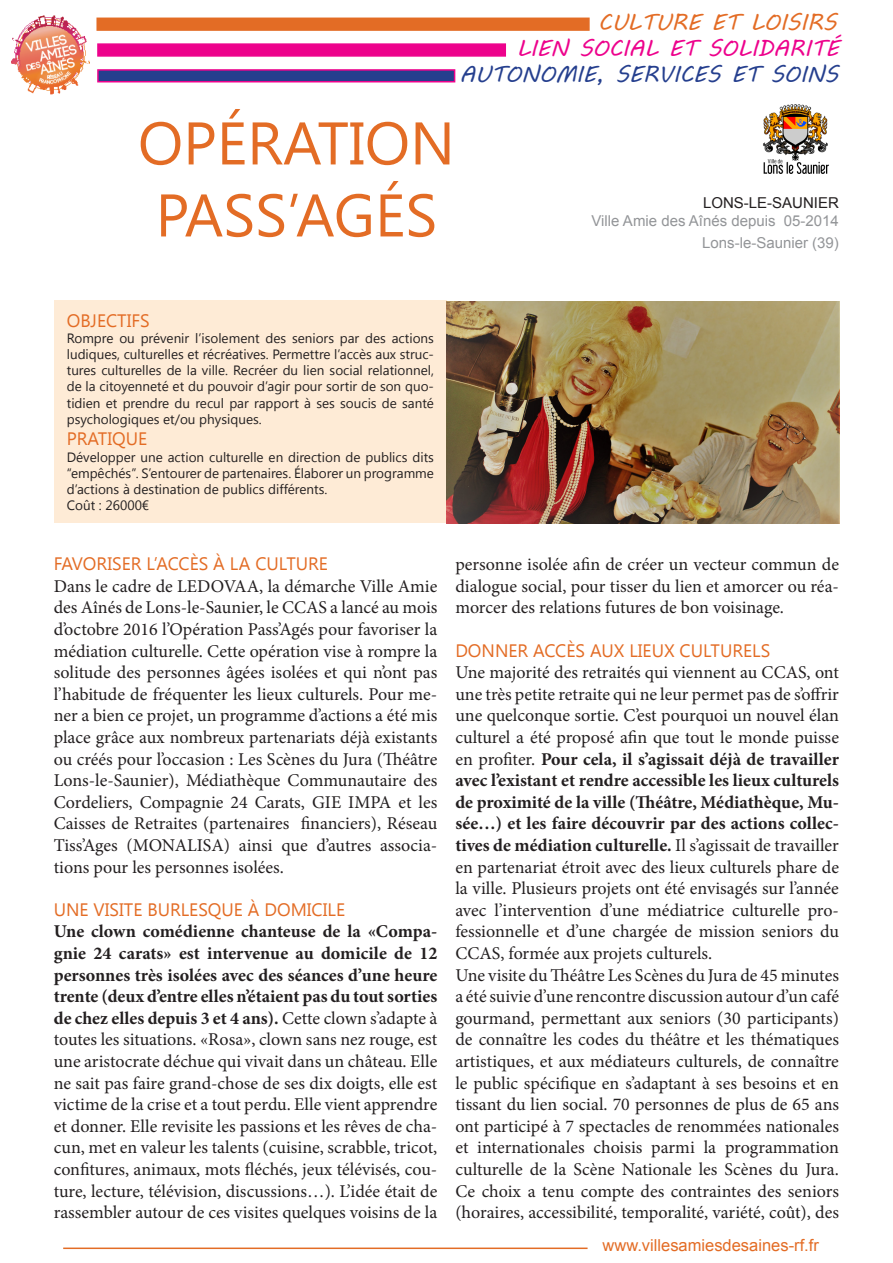
<style>
.page{position:relative;width:893px;height:1263px;background:#fff}
.page>*{position:absolute;margin:0;border:0;box-sizing:border-box;transform-origin:0 0}
.t1{font:22.5px "MV Boli";color:#253f8e}
.t2{font:22.5px "MV Boli";color:#ed028c}
.t3{font:22.5px "MV Boli";color:#e36c25}
.t4{font:18px/21.6px "Minion Pro";color:#231f20;text-align:justify}
.t5{font:16.5px "Arial";color:#e36c25}
.t6{font:15px "Arial";color:#939598}
.t7{font:15px "Arial";color:#231f20}
.t8{font:13.5px "Segoe UI Symbol";color:#231f20}
.s1{font-weight:700}
</style>
<div class="page">
<div style="left:54px;top:301px;width:393px;height:222px;background:#feebd6"></div>
<img style="left:11px;top:15px;width:79px;height:80px">
<hr style="left:63px;top:1247px;width:525px;height:2px;background:#e36c25">
<div style="left:97px;top:43px;width:409px;height:14px;background:#ed028c;border:2px solid #ed028c"></div>
<img style="left:763px;top:104px;width:66px;height:70px">
<div style="left:96px;top:18px;width:494px;height:13px;background:#e36c25;border:2px solid #e36c25"></div>
<img style="left:447px;top:301px;width:393px;height:222px">
<div style="left:97px;top:69px;width:358px;height:13px;background:#253f8e;border:2px solid #ed028c"></div>
<p class="t3" style="left:598px;top:7px;width:240px">CULTURE ET LOISIRS</p>
<p class="t1" style="left:460px;top:59px;width:380px">AUTONOMIE, SERVICES ET SOINS</p>
<p class="t2" style="left:517px;top:33px;width:324px">LIEN SOCIAL ET SOLIDARITÉ</p>
<p class="t7" style="left:703px;top:193px;width:137px">LONS-LE-SAUNIER</p>
<p class="t6" style="left:592px;top:211px;width:249px">Ville Amie des Aînés depuis 05-2014</p>
<p class="t6" style="left:702px;top:233px;width:138px">Lons-le-Saunier (39)</p>
<p class="t8" style="left:160px;top:328px;width:63px">❖ ■ ● ▲□●</p>
<p class="t8" style="left:280px;top:328px;width:55px">▲ ▲ ■□▲</p>
<p class="t8" style="left:380px;top:328px;width:55px">▲ ▼ □■▲</p>
<p class="t8" style="left:67px;top:344px;width:134px">●◆ ❑◆ ▲ ◆●▼◆ ●● ▲ ▼</p>
<p class="t8" style="left:239px;top:344px;width:29px">▼❖▲</p>
<p class="t8" style="left:310px;top:344px;width:29px">▼▼ ●</p>
<p class="t8" style="left:359px;top:344px;width:65px">➔▲ ◆ ▲▼ ◆</p>
<p class="t8" style="left:67px;top:360px;width:96px">▼◆ ▲ ◆●▼◆ ●● ▲</p>
<p class="t8" style="left:187px;top:360px;width:33px">● ❖●●</p>
<p class="t8" style="left:291px;top:360px;width:142px">◆ ● ■ ▲□ ● ●▼□■■●</p>
<p class="t8" style="left:86px;top:377px;width:78px">● ▼□ ■■ ▼</p>
<p class="t8" style="left:180px;top:377px;width:67px">▼ ◆ □◆❖□</p>
<p class="t8" style="left:302px;top:377px;width:49px">□◆ ▲□ ▼</p>
<p class="t8" style="left:380px;top:377px;width:50px">▲□■ ❑◆□</p>
<p class="t8" style="left:67px;top:393px;width:52px">▼ ■ ▼</p>
<p class="t8" style="left:142px;top:393px;width:9px">■</p>
<p class="t8" style="left:183px;top:393px;width:43px">◆ ◆●</p>
<p class="t8" style="left:281px;top:393px;width:97px">□▼ → ▲▲ ▲□◆ ▲</p>
<p class="t8" style="left:402px;top:393px;width:26px">▲ ■▼</p>
<p class="t8" style="left:75px;top:409px;width:122px">▲ □●□ ❑◆ ▲ ▼ □◆</p>
<p class="t8" style="left:221px;top:409px;width:39px">▲❑◆ ▲</p>
<p class="t8" style="left:83px;top:447px;width:26px">❖ ●□</p>
<p class="t8" style="left:181px;top:447px;width:77px">▼ □■ ◆●▼◆ ●●</p>
<p class="t8" style="left:276px;top:447px;width:9px">■</p>
<p class="t8" style="left:317px;top:447px;width:25px">▼□■</p>
<p class="t8" style="left:373px;top:447px;width:62px">◆●▲ ▼▲</p>
<p class="t8" style="left:126px;top:463px;width:61px">▲ ■▼□◆</p>
<p class="t8" style="left:283px;top:463px;width:46px">▲ ● □</p>
<p class="t8" style="left:346px;top:463px;width:40px">◆■ □</p>
<p class="t8" style="left:90px;top:479px;width:41px">▼ □■▲ →</p>
<p class="t8" style="left:149px;top:479px;width:53px">▲▼■ ▼□■</p>
<p class="t8" style="left:230px;top:479px;width:36px">◆●▲</p>
<p class="t8" style="left:307px;top:479px;width:19px">■▼▲</p>
<p class="t4" style="left:54px;top:575px;width:385px">Dans le cadre de LEDOVAA, la démarche Ville Amie des Aînés de Lons-le-Saunier, le CCAS a lancé au mois d’octobre 2016 l’Opération Pass’Agés pour favoriser la médiation culturelle. Cette opération vise à rompre la solitude des personnes âgées isolées et qui n’ont pas l’habitude de fréquenter les lieux culturels. Pour me&shy;ner a bien ce projet, un programme d’actions a été mis place grâce aux nombreux partenariats déjà existants ou créés pour l’occasion : Les Scènes du Jura (Théâtre Lons-le-Saunier), Médiathèque Communautaire des Cordeliers, Compagnie 24 Carats, GIE IMPA et les Caisses de Retraites (partenaires financiers), Réseau Tiss’Ages (MONALISA) ainsi que d’autres associa&shy;tions pour les personnes isolées.</p>
<p class="t4" style="left:54px;top:921px;width:385px"><span class="s1">Une clown comédienne chanteuse de la «Compa&shy;gnie 24 carats» est intervenue au domicile de 12 personnes très isolées avec des séances d’une heure trente (deux d’entre elles n’étaient pas du tout sorties de chez elles depuis 3 et 4 ans).</span> Cette clown s’adapte à toutes les situations. «Rosa», clown sans nez rouge, est une aristocrate déchue qui vivait dans un château. Elle ne sait pas faire grand-chose de ses dix doigts, elle est victime de la crise et a tout perdu. Elle vient apprendre et donner. Elle revisite les passions et les rêves de cha&shy;cun, met en valeur les talents (cuisine, scrabble, tricot, confitures, animaux, mots fléchés, jeux télévisés, cou&shy;ture, lecture, télévision, discussions…). L’idée était de rassembler autour de ces visites quelques voisins de la</p>
<p class="t4" style="left:455px;top:554px;width:385px">personne isolée afin de créer un vecteur commun de dialogue social, pour tisser du lien et amorcer ou réa&shy;morcer des relations futures de bon voisinage.</p>
<p class="t4" style="left:455px;top:662px;width:385px">Une majorité des retraités qui viennent au CCAS, ont une très petite retraite qui ne leur permet pas de s’offrir une quelconque sortie. C’est pourquoi un nouvel élan culturel a été proposé afin que tout le monde puisse en profiter. <span class="s1">Pour cela, il s’agissait déjà de travailler avec l’existant et rendre accessible les lieux culturels de proximité de la ville (Théâtre, Médiathèque, Mu&shy;sée…) et les faire découvrir par des actions collec&shy;tives de médiation culturelle.</span> Il s’agissait de travailler en partenariat étroit avec des lieux culturels phare de la ville. Plusieurs projets ont été envisagés sur l’année avec l’intervention d’une médiatrice culturelle pro&shy;fessionnelle et d’une chargée de mission seniors du CCAS, formée aux projets culturels.</p>
<p class="t4" style="left:455px;top:964px;width:385px">Une visite du Théâtre Les Scènes du Jura de 45 minutes a été suivie d’une rencontre discussion autour d’un café gourmand, permettant aux seniors (30 participants) de connaître les codes du théâtre et les thématiques artistiques, et aux médiateurs culturels, de connaître le public spécifique en s’adaptant à ses besoins et en tissant du lien social. 70 personnes de plus de 65 ans ont participé à 7 spectacles de renommées nationales et internationales choisis parmi la programmation culturelle de la Scène Nationale les Scènes du Jura.<br>Ce choix a tenu compte des contraintes des seniors (horaires, accessibilité, temporalité, variété, coût), des</p>
<p class="t5" style="left:602px;top:1234px;width:218px">www.villesamiesdesaines-rf.fr</p>
</div>
